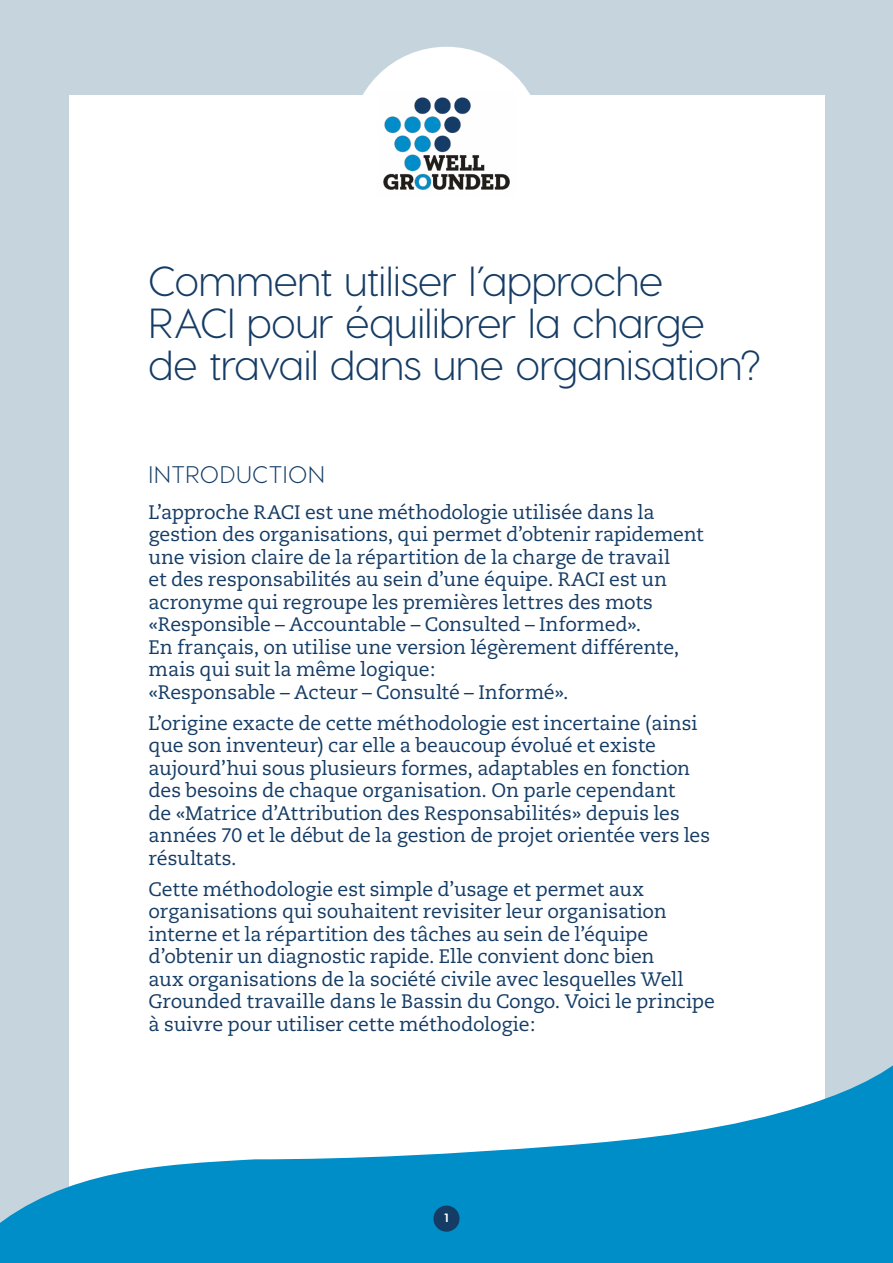
<style>
.page{position:relative;width:893px;height:1263px;background:#fff}
.page>*{position:absolute;margin:0;border:0;box-sizing:border-box;transform-origin:0 0}
.t1{font:300 42px/42px "Visby CF";letter-spacing:-.02em;color:#153c65}
.t2{font:300 24px "Visby CF";letter-spacing:.02em;color:#153c65}
.t3{font:19.5px/22.5px "Caecilia";letter-spacing:-.005em;color:#153c65}
.t4{font:800 12px "Visby CF";color:#fff}
</style>
<div class="page">
<div style="left:0;top:0;width:893px;height:1235px;background:#c6d5dd"></div>
<div style="left:69px;top:96px;width:755px;height:1110px;background:#fff"></div>
<svg style="left:0;top:1036px;width:893px;height:227px;fill:#008ec9"></svg>
<div style="left:433px;top:1205px;width:26px;height:27px;background:#153c65;border-radius:50%"></div>
<div style="left:350px;top:47px;width:193px;height:194px;background:#fff;border-radius:50%"></div>
<img style="left:383px;top:97px;width:127px;height:93px">
<h1 class="t1" style="left:149px;top:260px;width:614px">Comment utiliser l’approche<br>RACI pour équilibrer la charge de travail dans une organisation?</h1>
<p class="t2" style="left:149px;top:460px;width:178px">INTRODUCTION</p>
<p class="t3" style="left:149px;top:501px;width:557px">L’approche RACI est une méthodologie utilisée dans la gestion des organisations, qui permet d’obtenir rapidement une vision claire de la répartition de la charge de travail<br>et des responsabilités au sein d’une équipe. RACI est un acronyme qui regroupe les premières lettres des mots «Responsible – Accountable – Consulted – Informed».<br>En français, on utilise une version légèrement différente, mais qui suit la même logique:<br>«Responsable – Acteur – Consulté – Informé».</p>
<p class="t3" style="left:149px;top:712px;width:563px">L’origine exacte de cette méthodologie est incertaine (ainsi que son inventeur) car elle a beaucoup évolué et existe aujourd’hui sous plusieurs formes, adaptables en fonction des besoins de chaque organisation. On parle cependant<br>de «Matrice d’Attribution des Responsabilités» depuis les années 70 et le début de la gestion de projet orientée vers les résultats.</p>
<p class="t3" style="left:149px;top:878px;width:568px">Cette méthodologie est simple d’usage et permet aux organisations qui souhaitent revisiter leur organisation interne et la répartition des tâches au sein de l’équipe d’obtenir un diagnostic rapide. Elle convient donc bien<br>aux organisations de la société civile avec lesquelles Well Grounded travaille dans le Bassin du Congo. Voici le principe à suivre pour utiliser cette méthodologie:</p>
<p class="t4" style="left:444px;top:1210px;width:6px">1</p>
</div>
